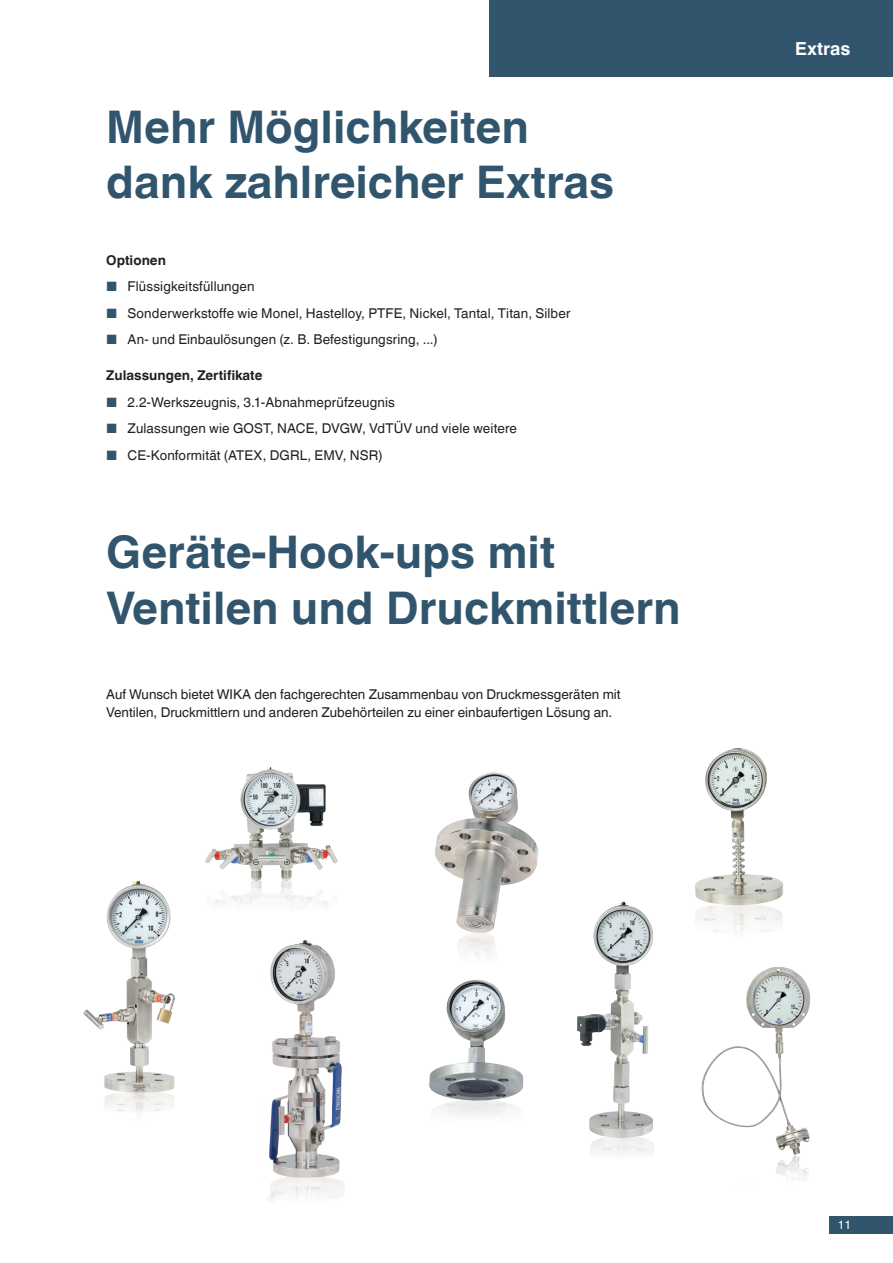
<style>
.page{position:relative;width:893px;height:1263px;background:#fff}
.page>*{position:absolute;margin:0;border:0;box-sizing:border-box;transform-origin:0 0}
.t1{font:700 45px/55.5px "Helvetica World";color:#32556e}
.t2{font:700 18px "Helvetica World";color:#fff}
.t3{font:13.5px/18px "Helvetica World";letter-spacing:.005em;color:#231f20}
.t4{font:700 13.5px "Helvetica World";color:#231f20}
.t5{font:12px "Helvetica World";color:#fff}
.s1{color:#32556e}
</style>
<div class="page">
<img style="left:83px;top:880px;width:92px;height:209px">
<img style="left:104px;top:1089px;width:70px;height:25px">
<img style="left:269px;top:940px;width:73px;height:231px">
<img style="left:267px;top:1171px;width:77px;height:29px">
<img style="left:429px;top:980px;width:95px;height:119px">
<img style="left:434px;top:1099px;width:82px;height:16px">
<img style="left:435px;top:772px;width:104px;height:158px">
<img style="left:458px;top:930px;width:37px;height:27px">
<img style="left:695px;top:748px;width:88px;height:154px">
<img style="left:695px;top:902px;width:88px;height:30px">
<img style="left:776px;top:1155px;width:33px;height:25px">
<img style="left:745px;top:967px;width:35px;height:124px">
<img style="left:205px;top:768px;width:65px;height:109px">
<img style="left:214px;top:877px;width:114px;height:30px">
<img style="left:577px;top:901px;width:76px;height:234px">
<img style="left:590px;top:1135px;width:64px;height:21px">
<div style="left:489px;top:0;width:404px;height:77px;background:#32556e"></div>
<div style="left:829px;top:1216px;width:64px;height:17px;background:#32556e"></div>
<h1 class="t1" style="left:106px;top:100px;width:509px">Mehr Möglichkeiten dank zahlreicher Extras</h1>
<p class="t4" style="left:106px;top:252px;width:61px">Optionen</p>
<p class="t3" style="left:106px;top:278px;width:150px"><span class="s1">■</span> Flüssigkeitsfüllungen</p>
<p class="t3" style="left:106px;top:304px;width:466px"><span class="s1">■</span> Sonderwerkstoffe wie Monel, Hastelloy, PTFE, Nickel, Tantal, Titan, Silber</p>
<p class="t3" style="left:106px;top:331px;width:333px"><span class="s1">■</span> An- und Einbaulösungen (z. B. Befestigungsring, ...)</p>
<p class="t4" style="left:106px;top:368px;width:158px">Zulassungen, Zertifikate</p>
<p class="t3" style="left:106px;top:393px;width:290px"><span class="s1">■</span> 2.2-Werkszeugnis, 3.1-Abnahmeprüfzeugnis</p>
<p class="t3" style="left:106px;top:420px;width:412px"><span class="s1">■</span> Zulassungen wie GOST, NACE, DVGW, VdTÜV und viele weitere</p>
<p class="t3" style="left:106px;top:446px;width:278px"><span class="s1">■</span> CE-Konformität (ATEX, DGRL, EMV, NSR)</p>
<h1 class="t1" style="left:106px;top:525px;width:576px">Geräte-Hook-ups mit<br>Ventilen und Druckmittlern</h1>
<p class="t3" style="left:106px;top:685px;width:516px">Auf Wunsch bietet WIKA den fachgerechten Zusammenbau von Druckmessgeräten mit<br>Ventilen, Druckmittlern und anderen Zubehörteilen zu einer einbaufertigen Lösung an.</p>
<h2 class="t2" style="left:795px;top:39px;width:57px">Extras</h2>
<p class="t5" style="left:838px;top:1218px;width:15px">11</p>
</div>
